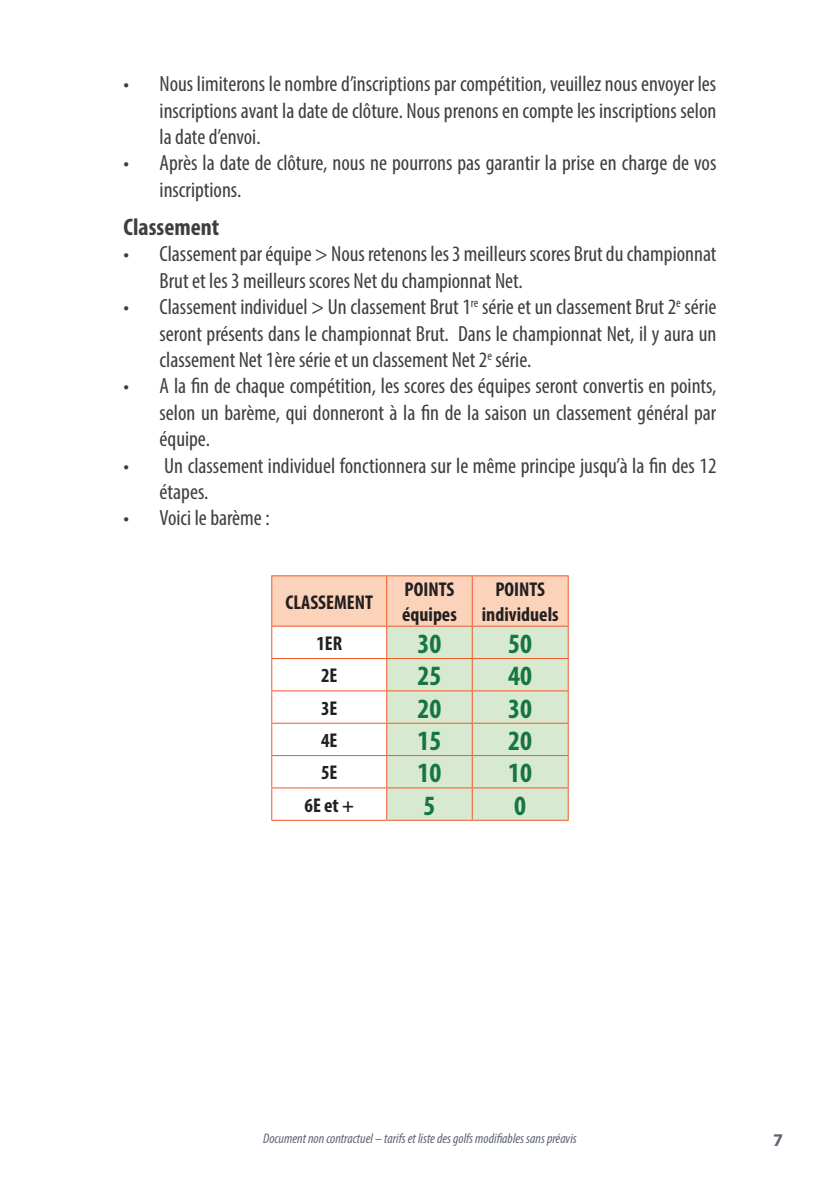
<style>
.page{position:relative;width:840px;height:1191px;background:#fff}
.page>*{position:absolute;margin:0;border:0;box-sizing:border-box;transform-origin:0 0}
.t1{font:700 condensed 28px "Myriad Pro";color:#15773e}
.t2{font:700 condensed 24px "Myriad Pro";color:#3e3e3f}
.t3{font:condensed 22px/26.4px "Myriad Pro";color:#3e3e3f;text-align:justify}
.t4{font:700 condensed 20px/24px "Myriad Pro";color:#231f20}
.t5{font:700 18px "Myriad Pro";color:#5e6473}
.t6{font:italic condensed 14px "Myriad Pro";color:#5e6473}
</style>
<div class="page">
<svg style="left:272px;top:576px;width:295px;height:243px"></svg>
<hr style="left:386px;top:576px;width:1px;height:49px;background:#f15929">
<hr style="left:471px;top:576px;width:1px;height:49px;background:#f15929">
<hr style="left:567px;top:576px;width:1px;height:49px;background:#f15929">
<hr style="left:386px;top:626px;width:1px;height:32px;background:#f15929">
<hr style="left:471px;top:626px;width:1px;height:32px;background:#f15929">
<hr style="left:567px;top:626px;width:1px;height:32px;background:#f15929">
<hr style="left:386px;top:659px;width:1px;height:31px;background:#f15929">
<hr style="left:471px;top:659px;width:1px;height:31px;background:#f15929">
<hr style="left:567px;top:659px;width:1px;height:31px;background:#f15929">
<hr style="left:386px;top:691px;width:1px;height:31px;background:#f15929">
<hr style="left:471px;top:691px;width:1px;height:31px;background:#f15929">
<hr style="left:567px;top:691px;width:1px;height:31px;background:#f15929">
<hr style="left:386px;top:723px;width:1px;height:32px;background:#f15929">
<hr style="left:471px;top:723px;width:1px;height:32px;background:#f15929">
<hr style="left:567px;top:723px;width:1px;height:32px;background:#f15929">
<hr style="left:386px;top:756px;width:1px;height:31px;background:#f15929">
<hr style="left:471px;top:756px;width:1px;height:31px;background:#f15929">
<hr style="left:567px;top:756px;width:1px;height:31px;background:#f15929">
<hr style="left:386px;top:788px;width:1px;height:31px;background:#f15929">
<hr style="left:471px;top:788px;width:1px;height:31px;background:#f15929">
<hr style="left:567px;top:788px;width:1px;height:31px;background:#f15929">
<hr style="left:271px;top:575px;width:115px;height:1px;background:#f15929">
<hr style="left:271px;top:576px;width:1px;height:49px;background:#f15929">
<hr style="left:386px;top:575px;width:86px;height:1px;background:#f15929">
<hr style="left:472px;top:575px;width:96px;height:1px;background:#f15929">
<hr style="left:271px;top:625px;width:115px;height:1px;background:#f15929">
<hr style="left:271px;top:626px;width:1px;height:32px;background:#f15929">
<hr style="left:386px;top:625px;width:86px;height:1px;background:#f15929">
<hr style="left:472px;top:625px;width:96px;height:1px;background:#f15929">
<hr style="left:271px;top:658px;width:115px;height:1px;background:#f15929">
<hr style="left:271px;top:659px;width:1px;height:31px;background:#f15929">
<hr style="left:386px;top:658px;width:86px;height:1px;background:#f15929">
<hr style="left:472px;top:658px;width:96px;height:1px;background:#f15929">
<hr style="left:271px;top:690px;width:115px;height:1px;background:#f15929">
<hr style="left:271px;top:691px;width:1px;height:31px;background:#f15929">
<hr style="left:386px;top:690px;width:86px;height:1px;background:#f15929">
<hr style="left:472px;top:690px;width:96px;height:1px;background:#f15929">
<hr style="left:271px;top:722px;width:115px;height:1px;background:#f15929">
<hr style="left:271px;top:723px;width:1px;height:32px;background:#f15929">
<hr style="left:386px;top:722px;width:86px;height:1px;background:#f15929">
<hr style="left:472px;top:722px;width:96px;height:1px;background:#f15929">
<hr style="left:271px;top:755px;width:115px;height:1px;background:#f15929">
<hr style="left:271px;top:756px;width:1px;height:31px;background:#f15929">
<hr style="left:386px;top:755px;width:86px;height:1px;background:#f15929">
<hr style="left:472px;top:755px;width:96px;height:1px;background:#f15929">
<hr style="left:271px;top:787px;width:115px;height:1px;background:#f15929">
<hr style="left:271px;top:788px;width:1px;height:31px;background:#f15929">
<hr style="left:386px;top:787px;width:86px;height:1px;background:#f15929">
<hr style="left:472px;top:787px;width:96px;height:1px;background:#f15929">
<hr style="left:271px;top:819px;width:115px;height:1px;background:#f15929">
<hr style="left:386px;top:819px;width:86px;height:1px;background:#f15929">
<hr style="left:472px;top:819px;width:96px;height:1px;background:#f15929">
<p class="t3" style="left:159px;top:70px;width:558px;text-indent:-36px">• Nous limiterons le nombre d’inscriptions par compétition, veuillez nous envoyer les inscriptions avant la date de clôture. Nous prenons en compte les inscriptions selon la date d’envoi.</p>
<p class="t3" style="left:159px;top:150px;width:558px;text-indent:-36px">• Après la date de clôture, nous ne pourrons pas garantir la prise en charge de vos inscriptions.</p>
<p class="t2" style="left:123px;top:212px;width:97px">Classement</p>
<p class="t3" style="left:159px;top:240px;width:558px;text-indent:-36px">• Classement par équipe &gt; Nous retenons les 3 meilleurs scores Brut du championnat<br>Brut et les 3 meilleurs scores Net du championnat Net.</p>
<p class="t3" style="left:159px;top:293px;width:558px;text-indent:-36px">• Classement individuel &gt; Un classement Brut 1<sup>re</sup> série et un classement Brut 2<sup>e</sup> série seront présents dans le championnat Brut. Dans le championnat Net, il y aura un classement Net 1ère série et un classement Net 2<sup>e</sup> série.</p>
<p class="t3" style="left:159px;top:372px;width:558px;text-indent:-36px">• A la fin de chaque compétition, les scores des équipes seront convertis en points, selon un barème, qui donneront à la fin de la saison un classement général par équipe.</p>
<p class="t3" style="left:159px;top:452px;width:558px;text-indent:-36px">• Un classement individuel fonctionnera sur le même principe jusqu’à la fin des 12 étapes.</p>
<p class="t3" style="left:123px;top:504px;width:147px">• Voici le barème :</p>
<p class="t4" style="left:285px;top:589px;width:89px">CLASSEMENT</p>
<p class="t4" style="left:402px;top:577px;width:56px">POINTS équipes</p>
<p class="t4" style="left:481px;top:577px;width:78px;text-align:center">POINTS individuels</p>
<p class="t4" style="left:316px;top:631px;width:27px">1ER</p>
<p class="t1" style="left:417px;top:626px;width:25px">30</p>
<p class="t1" style="left:508px;top:626px;width:25px">50</p>
<p class="t4" style="left:321px;top:663px;width:18px">2E</p>
<p class="t1" style="left:417px;top:658px;width:25px">25</p>
<p class="t1" style="left:508px;top:658px;width:25px">40</p>
<p class="t4" style="left:321px;top:695px;width:18px">3E</p>
<p class="t1" style="left:417px;top:690px;width:25px">20</p>
<p class="t1" style="left:508px;top:690px;width:25px">30</p>
<p class="t4" style="left:321px;top:728px;width:18px">4E</p>
<p class="t1" style="left:417px;top:723px;width:25px">15</p>
<p class="t1" style="left:508px;top:723px;width:25px">20</p>
<p class="t4" style="left:321px;top:760px;width:18px">5E</p>
<p class="t1" style="left:417px;top:755px;width:25px">10</p>
<p class="t1" style="left:508px;top:755px;width:25px">10</p>
<p class="t4" style="left:304px;top:792px;width:51px">6E et +</p>
<p class="t1" style="left:423px;top:787px;width:13px">5</p>
<p class="t1" style="left:514px;top:787px;width:13px">0</p>
<p class="t6" style="left:263px;top:1129px;width:315px">Document non contractuel – tarifs et liste des golfs modifiables sans préavis</p>
<p class="t5" style="left:772px;top:1128px;width:11px">7</p>
</div>
